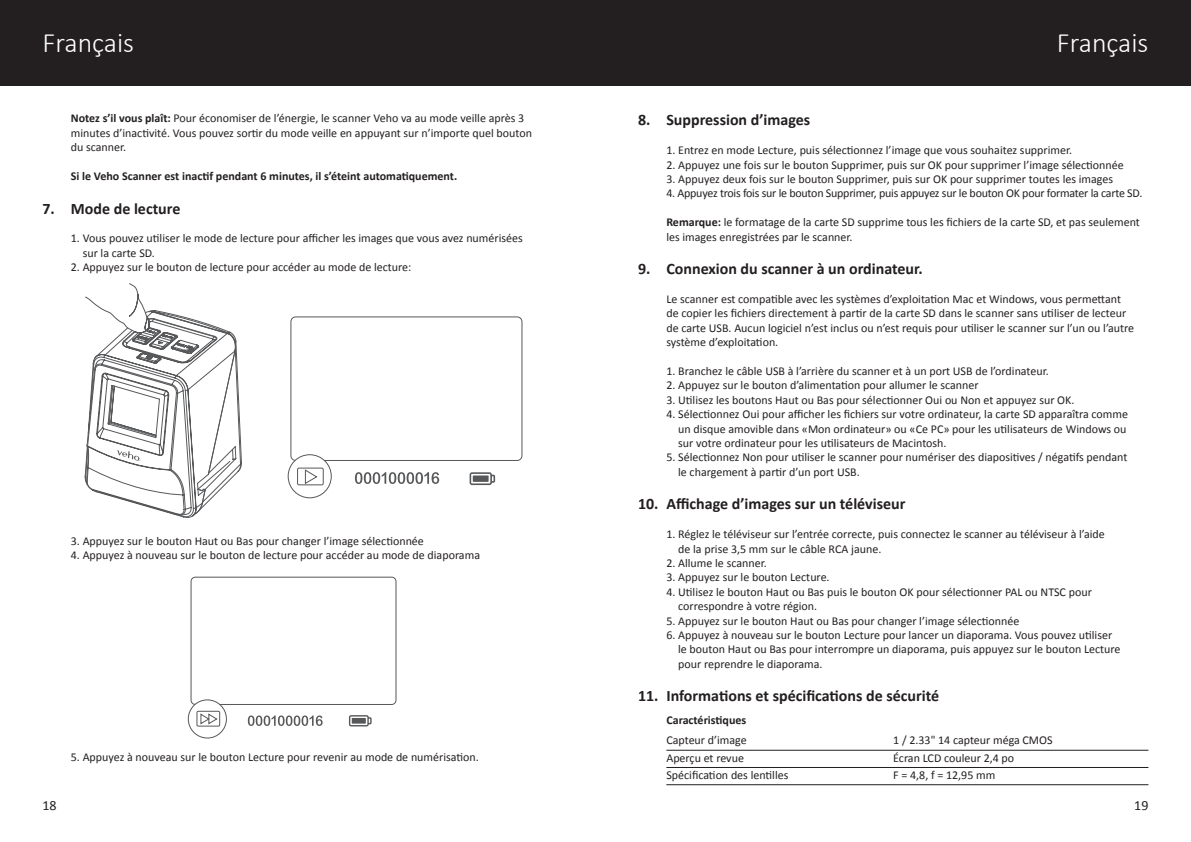
<style>
.page{position:relative;width:1191px;height:842px;background:#fff}
.page>*{position:absolute;margin:0;border:0;box-sizing:border-box;transform-origin:0 0}
.t1{font:300 28px "Calibri";color:#fff}
.t2{font:700 16px "Calibri";color:#231f20}
.t3{font:14px "Calibri";color:#231f20}
.t4{font:12px/14.4px "Calibri";color:#231f20}
.t5{font:12px "Calibri";letter-spacing:-.02em;color:#231f20}
.t6{font:700 12px "Calibri";color:#231f20}
.s1{font-weight:700}
</style>
<div class="page">
<div style="left:0;top:0;width:1191px;height:85px;background:#231f20"></div>
<hr style="left:666px;top:750px;width:482px;height:1px;background:#231f20">
<hr style="left:666px;top:767px;width:482px;height:1px;background:#231f20">
<hr style="left:666px;top:784px;width:482px;height:1px;background:#231f20">
<div style="left:191px;top:577px;width:205px;height:128px;border:1px solid #57585a;border-radius:4px"></div>
<svg style="left:188px;top:700px;width:38px;height:38px"></svg>
<div style="left:188px;top:699px;width:39px;height:39px;border:1px solid #57585a;border-radius:50%"></div>
<div style="left:291px;top:317px;width:231px;height:144px;border:1px solid #57585a;border-radius:5px"></div>
<div style="left:288px;top:455px;width:43px;height:43px;background:#fff;border-radius:50%"></div>
<div style="left:288px;top:454px;width:44px;height:44px;border:1px solid #57585a;border-radius:50%"></div>
<svg style="left:85px;top:283px;width:157px;height:235px"></svg>
<svg style="left:355px;top:472px;width:84px;height:12px"></svg>
<svg style="left:248px;top:715px;width:74px;height:11px"></svg>
<div style="left:297px;top:468px;width:26px;height:17px;border:1px solid #57585a;border-radius:2px"></div>
<div style="left:197px;top:711px;width:23px;height:15px;border:1px solid #57585a"></div>
<svg style="left:305px;top:469px;width:12px;height:15px"></svg>
<svg style="left:200px;top:713px;width:18px;height:11px"></svg>
<svg style="left:469px;top:472px;width:26px;height:13px"></svg>
<svg style="left:349px;top:715px;width:22px;height:11px"></svg>
<p class="t1" style="left:43px;top:26px;width:93px">Français</p>
<p class="t1" style="left:1056px;top:26px;width:93px">Français</p>
<p class="t4" style="left:71px;top:111px;width:463px"><span class="s1">Notez s’il vous plaît:</span> Pour économiser de l’énergie, le scanner Veho va au mode veille après 3 minutes d’inactivité. Vous pouvez sortir du mode veille en appuyant sur n’importe quel bouton du scanner.</p>
<p class="t6" style="left:71px;top:168px;width:388px">Si le Veho Scanner est inactif pendant 6 minutes, il s’éteint automatiquement.</p>
<p class="t2" style="left:43px;top:198px;width:139px">7. Mode de lecture</p>
<p class="t4" style="left:83px;top:231px;width:441px;text-indent:-12px">1. Vous pouvez utiliser le mode de lecture pour afficher les images que vous avez numérisées sur la carte SD.</p>
<p class="t4" style="left:71px;top:260px;width:342px">2. Appuyez sur le bouton de lecture pour accéder au mode de lecture:</p>
<p class="t4" style="left:71px;top:534px;width:354px">3. Appuyez sur le bouton Haut ou Bas pour changer l’image sélectionnée</p>
<p class="t4" style="left:71px;top:548px;width:411px">4. Appuyez à nouveau sur le bouton de lecture pour accéder au mode de diaporama</p>
<p class="t4" style="left:71px;top:750px;width:409px">5. Appuyez à nouveau sur le bouton Lecture pour revenir au mode de numérisation.</p>
<p class="t2" style="left:638px;top:110px;width:174px">8. Suppression d’images</p>
<p class="t4" style="left:666px;top:143px;width:407px">1. Entrez en mode Lecture, puis sélectionnez l’image que vous souhaitez supprimer.</p>
<p class="t4" style="left:666px;top:157px;width:459px">2. Appuyez une fois sur le bouton Supprimer, puis sur OK pour supprimer l’image sélectionnée</p>
<p class="t4" style="left:666px;top:172px;width:448px">3. Appuyez deux fois sur le bouton Supprimer, puis sur OK pour supprimer toutes les images</p>
<p class="t5" style="left:666px;top:186px;width:477px">4. Appuyez trois fois sur le bouton Supprimer, puis appuyez sur le bouton OK pour formater la carte SD.</p>
<p class="t4" style="left:666px;top:215px;width:475px"><span class="s1">Remarque:</span> le formatage de la carte SD supprime tous les fichiers de la carte SD, et pas seulement les images enregistrées par le scanner.</p>
<p class="t2" style="left:638px;top:259px;width:286px">9. Connexion du scanner à un ordinateur.</p>
<p class="t4" style="left:666px;top:292px;width:469px">Le scanner est compatible avec les systèmes d’exploitation Mac et Windows, vous permettant de copier les fichiers directement à partir de la carte SD dans le scanner sans utiliser de lecteur de carte USB. Aucun logiciel n’est inclus ou n’est requis pour utiliser le scanner sur l’un ou l’autre système d’exploitation.</p>
<p class="t4" style="left:666px;top:364px;width:384px">1. Branchez le câble USB à l’arrière du scanner et à un port USB de l’ordinateur.</p>
<p class="t4" style="left:666px;top:378px;width:314px">2. Appuyez sur le bouton d’alimentation pour allumer le scanner</p>
<p class="t4" style="left:666px;top:393px;width:409px">3. Utilisez les boutons Haut ou Bas pour sélectionner Oui ou Non et appuyez sur OK.</p>
<p class="t4" style="left:678px;top:407px;width:451px;text-indent:-12px">4. Sélectionnez Oui pour afficher les fichiers sur votre ordinateur, la carte SD apparaîtra comme un disque amovible dans «Mon ordinateur» ou «Ce PC» pour les utilisateurs de Windows ou sur votre ordinateur pour les utilisateurs de Macintosh.</p>
<p class="t4" style="left:678px;top:450px;width:451px;text-indent:-12px">5. Sélectionnez Non pour utiliser le scanner pour numériser des diapositives / négatifs pendant le chargement à partir d’un port USB.</p>
<p class="t2" style="left:638px;top:494px;width:269px">10. Affichage d’images sur un téléviseur</p>
<p class="t4" style="left:678px;top:527px;width:428px;text-indent:-12px">1. Réglez le téléviseur sur l’entrée correcte, puis connectez le scanner au téléviseur à l’aide de la prise 3,5 mm sur le câble RCA jaune.</p>
<p class="t4" style="left:666px;top:556px;width:102px">2. Allume le scanner.</p>
<p class="t4" style="left:666px;top:570px;width:165px">3. Appuyez sur le bouton Lecture.</p>
<p class="t4" style="left:678px;top:585px;width:415px;text-indent:-12px">4. Utilisez le bouton Haut ou Bas puis le bouton OK pour sélectionner PAL ou NTSC pour correspondre à votre région.</p>
<p class="t4" style="left:666px;top:613px;width:354px">5. Appuyez sur le bouton Haut ou Bas pour changer l’image sélectionnée</p>
<p class="t4" style="left:678px;top:628px;width:444px;text-indent:-12px">6. Appuyez à nouveau sur le bouton Lecture pour lancer un diaporama. Vous pouvez utiliser le bouton Haut ou Bas pour interrompre un diaporama, puis appuyez sur le bouton Lecture pour reprendre le diaporama.</p>
<p class="t2" style="left:638px;top:686px;width:303px">11. Informations et spécifications de sécurité</p>
<p class="t6" style="left:666px;top:713px;width:81px">Caractéristiques</p>
<p class="t4" style="left:666px;top:733px;width:82px">Capteur d’image</p>
<p class="t4" style="left:893px;top:733px;width:161px">1 / 2.33" 14 capteur méga CMOS</p>
<p class="t4" style="left:666px;top:750px;width:79px">Aperçu et revue</p>
<p class="t4" style="left:893px;top:750px;width:122px">Écran LCD couleur 2,4 po</p>
<p class="t4" style="left:666px;top:768px;width:124px">Spécification des lentilles</p>
<p class="t4" style="left:893px;top:768px;width:104px">F = 4,8, f = 12,95 mm</p>
<p class="t3" style="left:43px;top:796px;width:16px">18</p>
<p class="t3" style="left:1134px;top:796px;width:16px">19</p>
</div>
